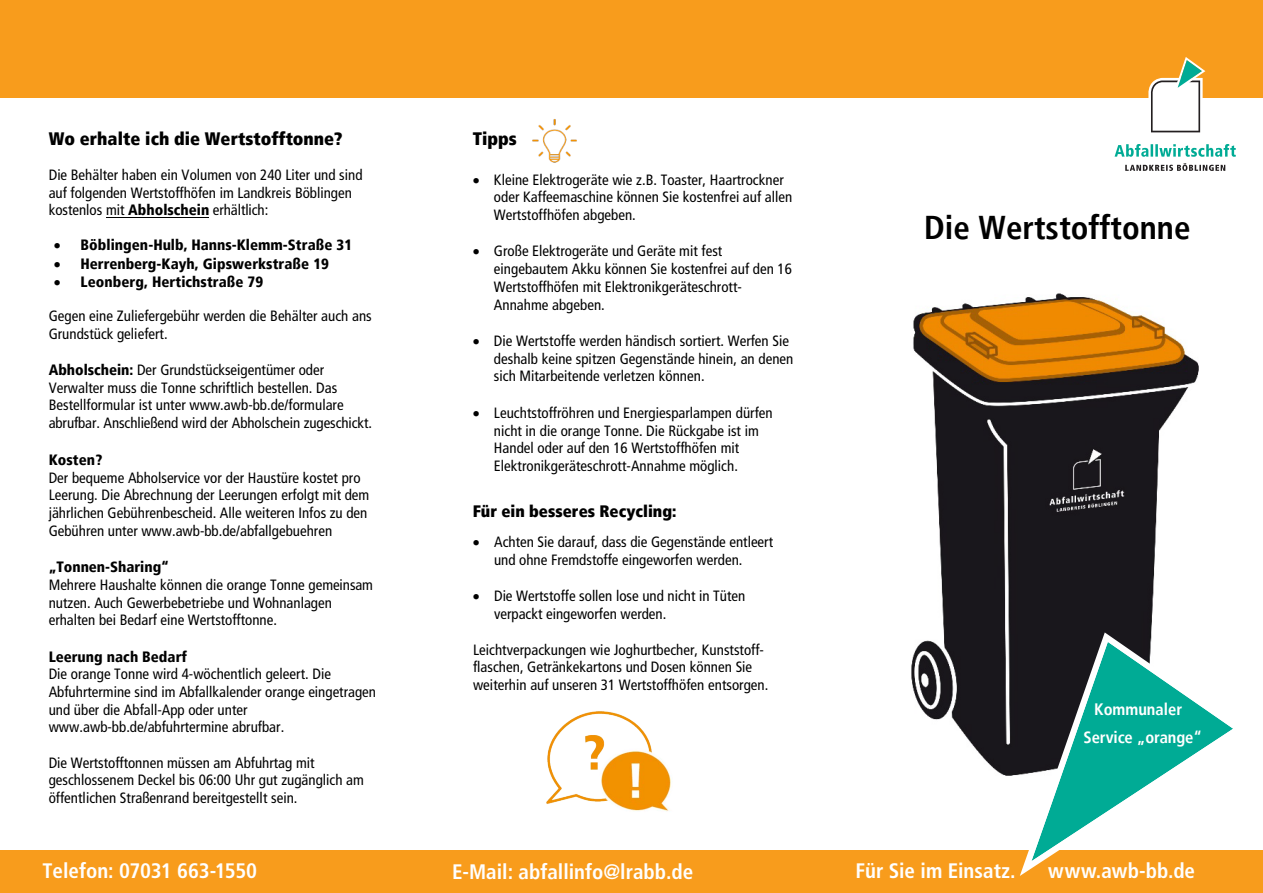
<style>
.page{position:relative;width:1263px;height:893px;background:#fff}
.page>*{position:absolute;margin:0;border:0;box-sizing:border-box;transform-origin:0 0}
.t1{font:700 condensed 33px "Frutiger LT";color:#000}
.t2{font:700 condensed 21px "Frutiger";color:#fff}
.t3{font:900 condensed 18px "Frutiger LT";letter-spacing:.005em;color:#000}
.t4{font:700 16.5px/27.8px "Frutiger LT47 Light Cn";letter-spacing:-.005em;color:#fff;text-align:center}
.t5{font:900 condensed 16.5px "Frutiger LT";color:#000}
.t6{font:15px/17.7px "Frutiger LT57 Cn";color:#000}
.t7{font:condensed 15px/17.7px "Frutiger LT";color:#000}
.t8{font:900 condensed 15px "Frutiger LT";letter-spacing:.005em;color:#000}
.s1{font-family:"Frutiger LT";font-weight:900;font-stretch:condensed}
.s2{font-family:"Frutiger LT";font-stretch:condensed}
.s3{font-family:"Frutiger LT57 Cn";font-stretch:normal}
.s4{font-family:"Frutiger LT"}
</style>
<div class="page">
<div style="left:0;top:850px;width:1263px;height:43px;background:#f89c1c"></div>
<div style="left:0;top:0;width:1263px;height:98px;background:#f89c1c"></div>
<svg style="left:1148px;top:57px;width:57px;height:76px"></svg>
<svg style="left:1125px;top:163px;width:100px;height:8px"></svg>
<svg style="left:1114px;top:144px;width:122px;height:13px"></svg>
<hr style="left:106px;top:218px;width:103px;height:1px;background:#000">
<img style="left:911px;top:293px;width:288px;height:483px">
<img style="left:532px;top:119px;width:45px;height:44px">
<svg style="left:1014px;top:628px;width:219px;height:248px"></svg>
<img style="left:546px;top:711px;width:125px;height:100px">
<p class="t3" style="left:49px;top:128px;width:295px">Wo erhalte ich die Wertstofftonne?</p>
<p class="t6" style="left:49px;top:166px;width:315px">Die Behälter haben ein Volumen von 240 Liter und sind auf folgenden Wertstoffhöfen im Landkreis Böblingen kostenlos mit <span class="s1">Abholschein</span> erhältlich:</p>
<p class="t8" style="left:54px;top:236px;width:300px">• Böblingen-Hulb, Hanns-Klemm-Straße 31</p>
<p class="t8" style="left:54px;top:254px;width:277px">• Herrenberg-Kayh, Gipswerkstraße 19</p>
<p class="t8" style="left:54px;top:273px;width:211px">• Leonberg, Hertichstraße 79</p>
<p class="t6" style="left:49px;top:307px;width:325px">Gegen eine Zuliefergebühr werden die Behälter auch ans<br>Grundstück geliefert.</p>
<p class="t6" style="left:49px;top:361px;width:296px"><span class="s1">Abholschein:</span> Der Grundstückseigentümer oder<br>Verwalter muss die Tonne schriftlich bestellen. Das<br>Bestellformular ist unter www.awb-bb.de/<span class="s2">f</span>ormulare</p>
<p class="t7" style="left:49px;top:414px;width:325px"><span class="s3">abrufbar.</span> Anschließend wird der Abholschein zugeschickt.</p>
<p class="t8" style="left:49px;top:451px;width:55px">Kosten?</p>
<p class="t6" style="left:49px;top:469px;width:322px">Der bequeme Abholservice vor der Haustüre kostet pro<br>Leerung. Die Abrechnung der Leerungen erfolgt mit dem jährlichen Gebührenbescheid. <span class="s2">Alle weiteren Infos zu den</span></p>
<p class="t7" style="left:49px;top:522px;width:285px">Gebühren unter www.awb-bb.de/abfallgebuehren</p>
<p class="t8" style="left:49px;top:558px;width:122px">„Tonnen-Sharing“</p>
<p class="t6" style="left:49px;top:576px;width:326px">Mehrere Haushalte können die orange Tonne gemeinsam nutzen. Auch Gewerbebetriebe und Wohnanlagen erhalten bei Bedarf eine Wertstofftonne.</p>
<p class="t8" style="left:49px;top:647px;width:140px">Leerung nach Bedarf</p>
<p class="t6" style="left:49px;top:665px;width:329px">Die orange Tonne wird 4-wöchentlich geleert. Die Abfuhrtermine sind im Abfallkalender orange eingetragen und über die Abfall-App oder unter www.awb-bb.de/<span class="s2">a</span>bfuhrtermine abrufbar.</p>
<p class="t6" style="left:49px;top:754px;width:317px">Die Wertstofftonnen müssen am Abfuhrtag mit geschlossenem Deckel bis 06:00 Uhr gut zugänglich am öffentlichen Straßenrand bereitgestellt sein.</p>
<p class="t3" style="left:473px;top:128px;width:45px">Tipps</p>
<p class="t6" style="left:494px;top:171px;width:300px;text-indent:-21px">• <span class="s2">Kleine</span> Elektrogeräte wie z.B. Toaster, Haartrockner oder Kaffeemaschine können Sie kostenfrei auf allen<br>Wertstoffhöfen abgeben.</p>
<p class="t6" style="left:494px;top:242px;width:299px;text-indent:-21px">• Große Elektrogeräte <span class="s2">und Geräte mit fest eingebautem Akku</span> können Sie kostenfrei auf den 16<br>Wertstoffhöfen mit Elektronikgeräteschrott-Annahme abgeben.</p>
<p class="t6" style="left:473px;top:332px;width:318px">• Die Wertstoffe werden händisch sortiert. Werfen Sie</p>
<p class="t7" style="left:494px;top:350px;width:301px"><span class="s3">deshalb</span> keine spitzen Gegenstände hinein, an denen sich Mitarbeitende verletzen können.</p>
<p class="t7" style="left:494px;top:404px;width:280px;text-indent:-21px">• Leuchtstoffröhren und Energiesparlampen dürfen nicht in die orange Tonne. Die Rückgabe ist im Handel oder auf den 16 Wertstoffhöfen mit Elektronikgeräteschrott-Annahme möglich.</p>
<p class="t5" style="left:473px;top:501px;width:205px">Für ein besseres Recycling:</p>
<p class="t7" style="left:494px;top:533px;width:281px;text-indent:-21px">• Achten Sie darauf, dass die Gegenstände entleert und ohne Fremdstoffe eingeworfen werden.</p>
<p class="t7" style="left:494px;top:587px;width:253px;text-indent:-21px">• Die Wertstoffe sollen lose und nicht in Tüten verpackt eingeworfen werden.</p>
<p class="t7" style="left:473px;top:641px;width:297px">Leichtverpackungen wie Joghurtbecher, Kunststoff&shy;flaschen, Getränkekartons und Dosen können Sie weiterhin auf unseren 31 Wertstoffhöfen entsorgen.</p>
<h1 class="t1" style="left:924px;top:208px;width:268px">Die Wertstofftonne</h1>
<p class="t4" style="left:1083px;top:695px;width:120px">Kommunaler<br>Service „orange“</p>
<h2 class="t2" style="left:43px;top:858px;width:216px">Telefon: 07031 663-1550</h2>
<h2 class="t2" style="left:452px;top:859px;width:243px">E-Mail: <span class="s4">abfallinfo</span>@lrabb.de</h2>
<h2 class="t2" style="left:855px;top:858px;width:161px">Für Sie im Einsatz.</h2>
<h2 class="t2" style="left:1048px;top:858px;width:148px">www.awb-bb.de</h2>
</div>
